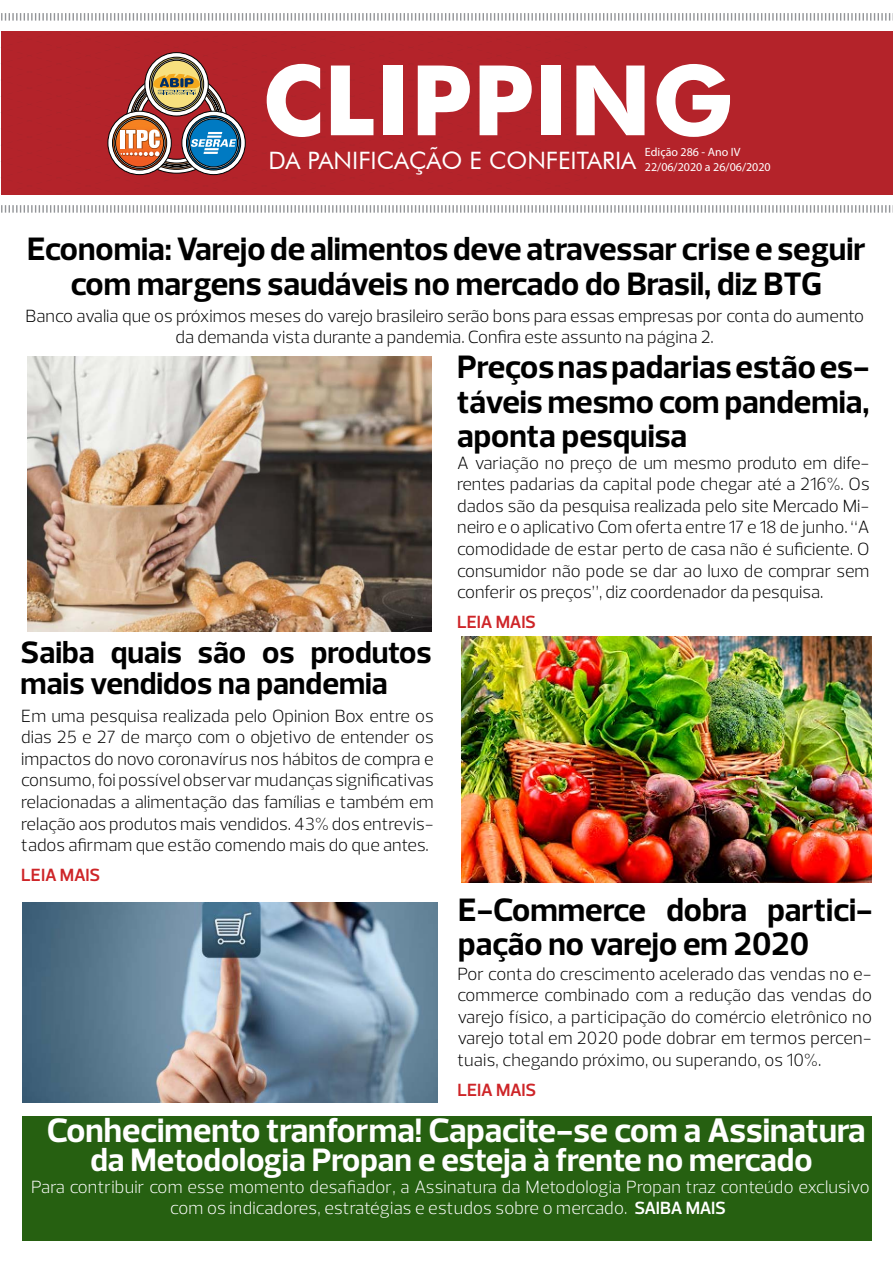
<style>
.page{position:relative;width:893px;height:1263px;background:#fff}
.page>*{position:absolute;margin:0;border:0;box-sizing:border-box;transform-origin:0 0}
.t1{font:700 97.5px "Futura BT";color:#fff}
.t2{font:700 34.5px "Prelo";color:#fff}
.t3{font:700 33px/34.5px "Prelo";color:#000;text-align:justify}
.t4{font:700 33px "Prelo";color:#fff}
.t5{font:700 31.5px/31.5px "Prelo";color:#000}
.t6{font:24px "Futura BT";color:#fff}
.t7{font:300 18px/21.6px "Prelo";color:#000;text-align:justify}
.t8{font:300 18px/21.6px "Prelo";letter-spacing:.01em;color:#fff;text-align:center}
.t9{font:600 18px "Prelo";letter-spacing:-.015em;color:#ce2528}
.t10{font:12px/15px "Myriad Pro";color:#fff}
.s1{font-weight:600}
</style>
<div class="page">
<div style="left:1px;top:31px;width:892px;height:164px;background:#b4232a"></div>
<svg style="left:1px;top:13px;width:892px;height:8px"></svg>
<svg style="left:1px;top:205px;width:892px;height:8px"></svg>
<svg style="left:0;top:47px;width:246px;height:129px"></svg>
<div style="left:22px;top:1116px;width:850px;height:125px;background:#266011"></div>
<img style="left:27px;top:356px;width:405px;height:275px">
<img style="left:461px;top:637px;width:411px;height:246px">
<img style="left:22px;top:902px;width:415px;height:200px">
<h1 class="t1" style="left:262px;top:41px;width:473px">CLIPPING</h1>
<h3 class="t6" style="left:269px;top:145px;width:369px">DA PANIFICAÇÃO E CONFEITARIA</h3>
<p class="t10" style="left:645px;top:145px;width:127px">Edição 286 - Ano IV<br>22/06/2020 a 26/06/2020</p>
<h3 class="t3" style="left:27px;top:232px;width:840px;text-align:center">Economia: Varejo de alimentos deve atravessar crise e seguir com margens saudáveis no mercado do Brasil, diz BTG</h3>
<p class="t7" style="left:26px;top:305px;width:840px;text-align:center">Banco avalia que os próximos meses do varejo brasileiro serão bons para essas empresas por conta do aumento da demanda vista durante a pandemia. Confira este assunto na página 2.</p>
<h3 class="t3" style="left:457px;top:350px;width:414px">Preços nas padarias estão es&shy;táveis mesmo com pandemia, aponta pesquisa</h3>
<h3 class="t5" style="left:21px;top:636px;width:413px">Saiba quais são os produtos mais vendidos na pandemia</h3>
<p class="t7" style="left:21px;top:705px;width:414px">Em uma pesquisa realizada pelo Opinion Box entre os dias 25 e 27 de março com o objetivo de entender os impactos do novo coronavírus nos hábitos de compra e consumo, foi possível observar mudanças significativas relacionadas a alimentação das famílias e também em relação aos produtos mais vendidos. 43% dos entrevis&shy;tados afirmam que estão comendo mais do que antes.</p>
<p class="t9" style="left:21px;top:864px;width:80px">LEIA MAIS</p>
<p class="t7" style="left:457px;top:452px;width:414px">A variação no preço de um mesmo produto em dife&shy;rentes padarias da capital pode chegar até a 216%. Os dados são da pesquisa realizada pelo site Mercado Mi&shy;neiro e o aplicativo Com oferta entre 17 e 18 de junho. “A comodidade de estar perto de casa não é suficiente. O consumidor não pode se dar ao luxo de comprar sem conferir os preços”, diz coordenador da pesquisa.</p>
<p class="t9" style="left:457px;top:611px;width:80px">LEIA MAIS</p>
<h3 class="t3" style="left:458px;top:893px;width:416px">E-Commerce dobra partici&shy;pação no varejo em 2020</h3>
<p class="t7" style="left:457px;top:963px;width:416px">Por conta do crescimento acelerado das vendas no e&shy;commerce combinado com a redução das vendas do varejo físico, a participação do comércio eletrônico no varejo total em 2020 pode dobrar em termos percen&shy;tuais, chegando próximo, ou superando, os 10%.</p>
<p class="t9" style="left:457px;top:1079px;width:80px">LEIA MAIS</p>
<h2 class="t2" style="left:47px;top:1109px;width:820px">Conhecimento tranforma! Capacite-se com a Assinatura</h2>
<h3 class="t4" style="left:90px;top:1140px;width:724px">da Metodologia Propan e esteja à frente no mercado</h3>
<p class="t8" style="left:31px;top:1176px;width:840px">Para contribuir com esse momento desafiador, a Assinatura da Metodologia Propan traz conteúdo exclusivo com os indicadores, estratégias e estudos sobre o mercado. <span class="s1">SAIBA MAIS</span></p>
</div>
